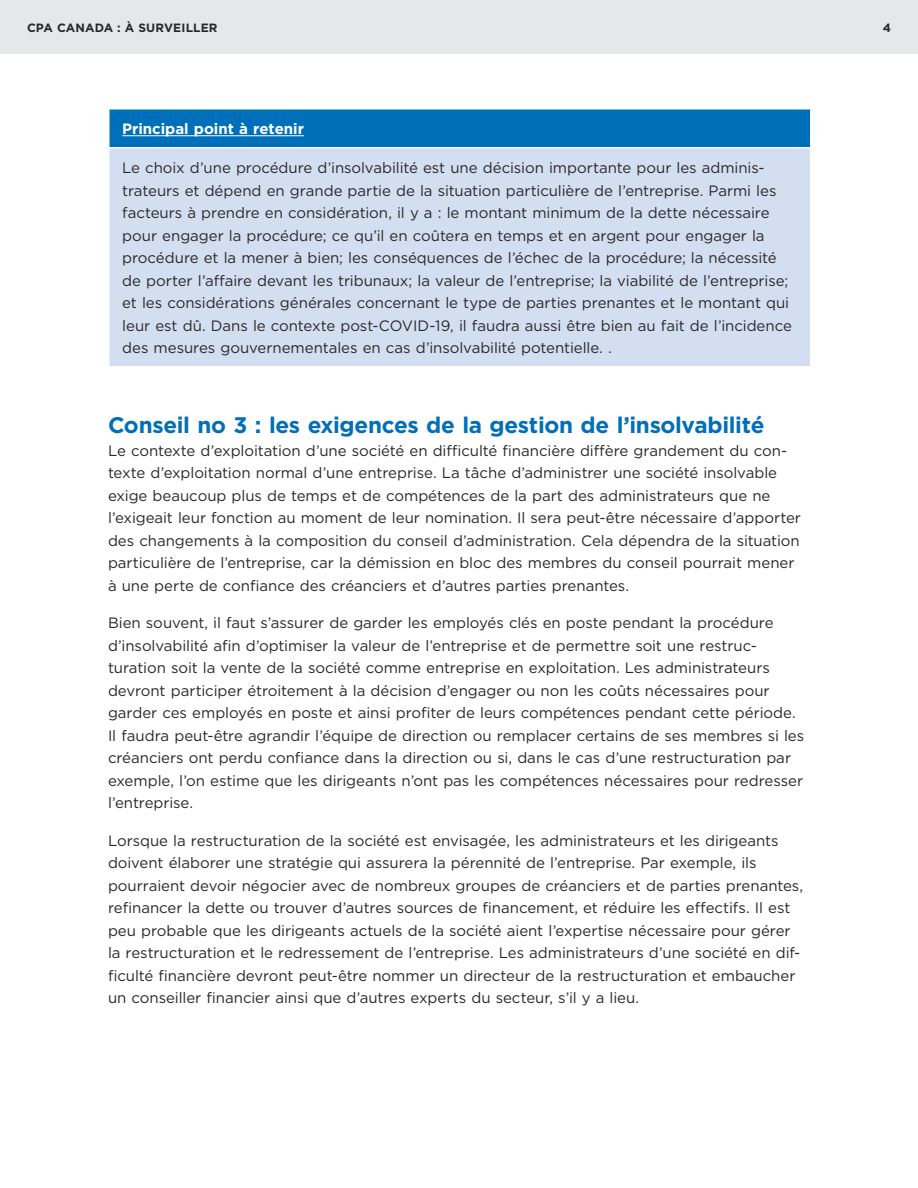
<style>
.page{position:relative;width:918px;height:1188px;background:#fff}
.page>*{position:absolute;margin:0;border:0;box-sizing:border-box;transform-origin:0 0}
.CPA_head1{font:700 22.5px "Gotham";letter-spacing:-.015em;color:#006fba}
.CPA__body{font:15px/22.5px "Gotham";letter-spacing:-.005em;color:#292829}
.CPA__para1{font:15px/22.5px "Gotham";letter-spacing:-.005em;color:#292829}
.CPA_tableText-header{font:700 15px "Gotham";color:#fff}
.t1{font:700 12px "Gotham";letter-spacing:.005em;color:#292829}
</style>
<div class="page">
<div style="left:0;top:0;width:918px;height:54px;background:#e6e7e8"></div>
<div style="left:109px;top:109px;width:702px;height:39px;background:#006fba"></div>
<div style="left:109px;top:148px;width:702px;height:219px;background:#d4def1"></div>
<hr style="left:108px;top:148px;width:2px;height:218px;background:#fff">
<hr style="left:810px;top:148px;width:2px;height:218px;background:#fff">
<hr style="left:108px;top:366px;width:704px;height:1px;background:#fff">
<hr style="left:108px;top:108px;width:704px;height:2px;background:#fff">
<hr style="left:108px;top:109px;width:2px;height:38px;background:#fff">
<hr style="left:810px;top:109px;width:2px;height:38px;background:#fff">
<hr style="left:108px;top:147px;width:704px;height:1px;background:#fff">
<hr style="left:122px;top:135px;width:182px;height:1px;background:#fff">
<p class="t1" style="left:27px;top:20px;width:192px">CPA CANADA : À SURVEILLER</p>
<p class="t1" style="left:883px;top:20px;width:10px">4</p>
<h1 class="CPA_tableText-header" style="left:122px;top:119px;width:183px">Principal point à retenir</h1>
<p class="CPA__body" style="left:122px;top:156px;width:671px">Le choix d’une procédure d’insolvabilité est une décision importante pour les adminis&shy;trateurs et dépend en grande partie de la situation particulière de l’entreprise. Parmi les facteurs à prendre en considération, il y a : le montant minimum de la dette nécessaire pour engager la procédure; ce qu’il en coûtera en temps et en argent pour engager la procédure et la mener à bien; les conséquences de l’échec de la procédure; la nécessité de porter l’affaire devant les tribunaux; la valeur de l’entreprise; la viabilité de l’entreprise; et les considérations générales concernant le type de parties prenantes et le montant qui leur est dû. Dans le contexte post-COVID-19, il faudra aussi être bien au fait de l’incidence des mesures gouvernementales en cas d’insolvabilité potentielle. .</p>
<h1 class="CPA_head1" style="left:108px;top:411px;width:658px">Conseil no 3 : les exigences de la gestion de l’insolvabilité</h1>
<p class="CPA__para1" style="left:108px;top:439px;width:695px">Le contexte d’exploitation d’une société en difficulté financière diffère grandement du con&shy;texte d’exploitation normal d’une entreprise. La tâche d’administrer une société insolvable exige beaucoup plus de temps et de compétences de la part des administrateurs que ne l’exigeait leur fonction au moment de leur nomination. Il sera peut-être nécessaire d’apporter des changements à la composition du conseil d’administration. Cela dépendra de la situation particulière de l’entreprise, car la démission en bloc des membres du conseil pourrait mener à une perte de confiance des créanciers et d’autres parties prenantes.</p>
<p class="CPA__body" style="left:108px;top:612px;width:698px">Bien souvent, il faut s’assurer de garder les employés clés en poste pendant la procédure d’insolvabilité afin d’optimiser la valeur de l’entreprise et de permettre soit une restruc&shy;turation soit la vente de la société comme entreprise en exploitation. Les administrateurs devront participer étroitement à la décision d’engager ou non les coûts nécessaires pour garder ces employés en poste et ainsi profiter de leurs compétences pendant cette période.<br>Il faudra peut-être agrandir l’équipe de direction ou remplacer certains de ses membres si les créanciers ont perdu confiance dans la direction ou si, dans le cas d’une restructuration par exemple, l’on estime que les dirigeants n’ont pas les compétences nécessaires pour redresser l’entreprise.</p>
<p class="CPA__body" style="left:108px;top:829px;width:697px">Lorsque la restructuration de la société est envisagée, les administrateurs et les dirigeants doivent élaborer une stratégie qui assurera la pérennité de l’entreprise. Par exemple, ils pourraient devoir négocier avec de nombreux groupes de créanciers et de parties prenantes, refinancer la dette ou trouver d’autres sources de financement, et réduire les effectifs. Il est peu probable que les dirigeants actuels de la société aient l’expertise nécessaire pour gérer la restructuration et le redressement de l’entreprise. Les administrateurs d’une société en dif&shy;ficulté financière devront peut-être nommer un directeur de la restructuration et embaucher un conseiller financier ainsi que d’autres experts du secteur, s’il y a lieu.</p>
</div>
